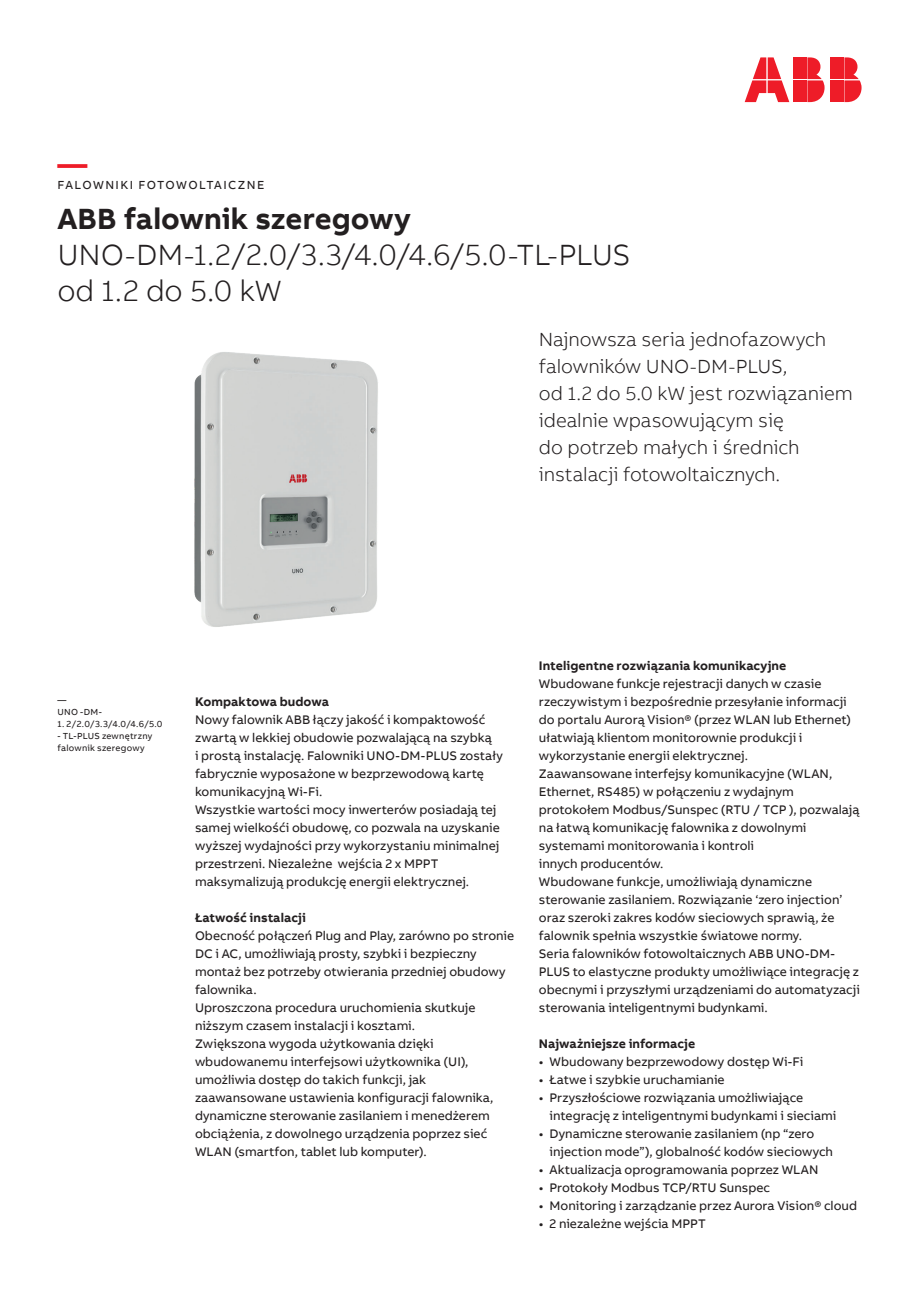
<style>
.page{position:relative;width:919px;height:1289px;background:#fff}
.page>*{position:absolute;margin:0;border:0;box-sizing:border-box;transform-origin:0 0}
.t1{font:300 30px/36px "AB Bvoice";letter-spacing:-.005em;color:#231f20}
.t2{font:700 30px "AB Bvoice";color:#231f20}
.t3{font:700 30px "AB Bvoice";color:#ee1c28}
.t4{font:300 19.5px/27px "AB Bvoice";letter-spacing:-.005em;color:#231f20}
.t5{font:12.75px/18px "AB Bvoice";color:#231f20}
.t6{font:700 12.75px "AB Bvoice";letter-spacing:.005em;color:#231f20}
.t7{font:12px "AB Bvoice";letter-spacing:.11em;color:#231f20}
.t8{font:9px/12px "AB Bvoice";letter-spacing:.025em;color:#231f20}
</style>
<div class="page">
<img style="left:194px;top:352px;width:184px;height:275px">
<div style="left:829px;top:57px;width:14px;height:22px;background:#ee1c28"></div>
<div style="left:829px;top:80px;width:14px;height:22px;background:#ee1c28"></div>
<svg style="left:844px;top:57px;width:17px;height:45px"></svg>
<svg style="left:744px;top:57px;width:45px;height:45px"></svg>
<div style="left:792px;top:57px;width:14px;height:22px;background:#ee1c28"></div>
<div style="left:792px;top:80px;width:14px;height:22px;background:#ee1c28"></div>
<svg style="left:807px;top:57px;width:17px;height:45px"></svg>
<h1 class="t3" style="left:57px;top:145px;width:31px">—</h1>
<p class="t7" style="left:57px;top:177px;width:208px">FALOWNIKI FOTOWOLTAICZNE</p>
<h1 class="t2" style="left:57px;top:199px;width:355px">ABB falownik szeregowy</h1>
<h1 class="t1" style="left:57px;top:236px;width:574px">UNO-DM-1.2/2.0/3.3/4.0/4.6/5.0-TL-PLUS od 1.2 do 5.0 kW</h1>
<h2 class="t4" style="left:539px;top:325px;width:315px">Najnowsza seria jednofazowych falowników UNO-DM-PLUS,<br>od 1.2 do 5.0 kW jest rozwiązaniem idealnie wpasowującym się<br>do potrzeb małych i średnich instalacji fotowoltaicznych.</h2>
<p class="t8" style="left:57px;top:694px;width:46px">—<br>UNO -DM-</p>
<p class="t8" style="left:57px;top:718px;width:107px">1. 2/2.0/3.3/4.0/4.6/5.0</p>
<p class="t8" style="left:57px;top:730px;width:96px">- TL-PLUS zewnętrzny falownik szeregowy</p>
<p class="t6" style="left:195px;top:693px;width:136px">Kompaktowa budowa</p>
<p class="t5" style="left:195px;top:710px;width:309px">Nowy falownik ABB łączy jakość i kompaktowość zwartą w lekkiej obudowie pozwalającą na szybką<br>i prostą instalację. Falowniki UNO-DM-PLUS zostały fabrycznie wyposażone w bezprzewodową kartę komunikacyjną Wi-Fi.<br>Wszystkie wartości mocy inwerterów posiadają tej samej wielkośći obudowę, co pozwala na uzyskanie wyższej wydajności przy wykorzystaniu minimalnej przestrzeni. Niezależne wejścia 2 x MPPT maksymalizują produkcję energii elektrycznej.</p>
<p class="t6" style="left:195px;top:909px;width:112px">Łatwość instalacji</p>
<p class="t5" style="left:195px;top:926px;width:321px">Obecność połączeń Plug and Play, zarówno po stronie DC i AC, umożliwiają prosty, szybki i bezpieczny montaż bez potrzeby otwierania przedniej obudowy falownika.<br>Uproszczona procedura uruchomienia skutkuje niższym czasem instalacji i kosztami.<br>Zwiększona wygoda użytkowania dzięki wbudowanemu interfejsowi użytkownika (UI), umożliwia dostęp do takich funkcji, jak zaawansowane ustawienia konfiguracji falownika, dynamiczne sterowanie zasilaniem i menedżerem obciążenia, z dowolnego urządzenia poprzez sieć WLAN (smartfon, tablet lub komputer).</p>
<p class="t6" style="left:539px;top:657px;width:249px">Inteligentne rozwiązania komunikacyjne</p>
<p class="t5" style="left:539px;top:674px;width:322px">Wbudowane funkcje rejestracji danych w czasie rzeczywistym i bezpośrednie przesyłanie informacji do portalu Aurorą Vision® (przez WLAN lub Ethernet) ułatwiają klientom monitorownie produkcji i wykorzystanie energii elektrycznej.<br>Zaawansowane interfejsy komunikacyjne (WLAN, Ethernet, RS485) w połączeniu z wydajnym protokołem Modbus/Sunspec (RTU / TCP ), pozwalają na łatwą komunikację falownika z dowolnymi systemami monitorowania i kontroli<br>innych producentów.<br>Wbudowane funkcje, umożliwiają dynamiczne sterowanie zasilaniem. Rozwiązanie ‘zero injection’ oraz szeroki zakres kodów sieciowych sprawią, że falownik spełnia wszystkie światowe normy.<br>Seria falowników fotowoltaicznych ABB UNO-DM-PLUS to elastyczne produkty umożliwiące integrację z obecnymi i przyszłymi urządzeniami do automatyzacji sterowania inteligentnymi budynkami.</p>
<p class="t6" style="left:539px;top:1035px;width:158px">Najważniejsze informacje</p>
<p class="t5" style="left:539px;top:1052px;width:266px">• Wbudowany bezprzewodowy dostęp Wi-Fi</p>
<p class="t5" style="left:539px;top:1070px;width:187px">• Łatwe i szybkie uruchamianie</p>
<p class="t5" style="left:549px;top:1088px;width:288px;text-indent:-11px">• Przyszłościowe rozwiązania umożliwiające integrację z inteligentnymi budynkami i sieciami</p>
<p class="t5" style="left:549px;top:1124px;width:285px;text-indent:-11px">• Dynamiczne sterowanie zasilaniem (np “zero injection mode”), globalność kodów sieciowych</p>
<p class="t5" style="left:539px;top:1160px;width:281px">• Aktualizacja oprogramowania poprzez WLAN</p>
<p class="t5" style="left:539px;top:1178px;width:233px">• Protokoły Modbus TCP/RTU Sunspec</p>
<p class="t5" style="left:539px;top:1196px;width:319px">• Monitoring i zarządzanie przez Aurora Vision® cloud</p>
<p class="t5" style="left:539px;top:1214px;width:168px">• 2 niezależne wejścia MPPT</p>
</div>
